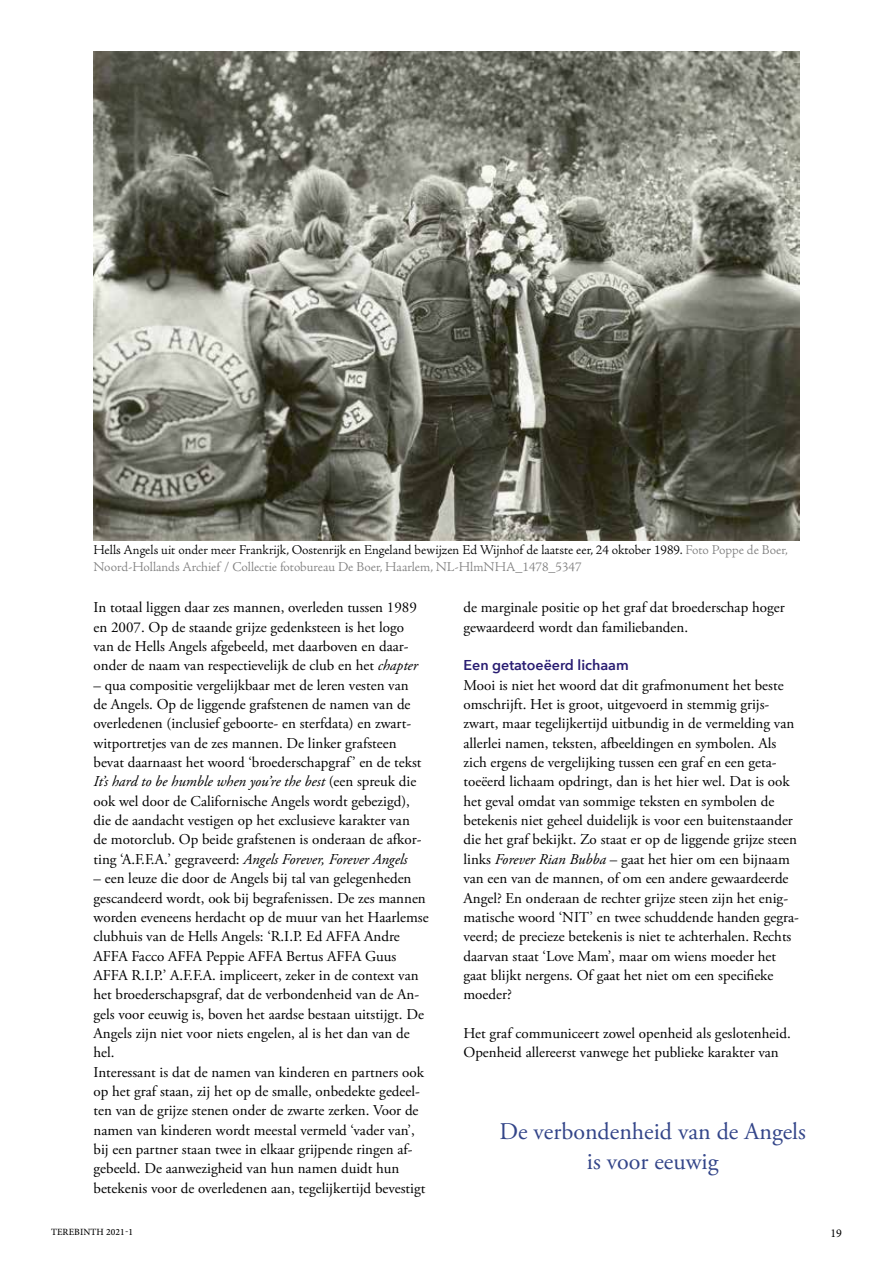
<style>
.page{position:relative;width:893px;height:1263px;background:#fff}
.page>*{position:absolute;margin:0;border:0;box-sizing:border-box;transform-origin:0 0}
.t1{font:24px/30px "Adobe Garamond Pro";color:#334589;text-align:center}
.t2{font:15px/19.4px "Adobe Garamond Pro";color:#000}
.t3{font:600 14.25px "Avenir Next";color:#281c71}
.t4{font:300 13.5px/16.5px "Adobe Jenson Pro";color:#000}
.t5{font:12px "Minion Pro";color:#000}
.t6{font:500 9.6px "Minion Pro";letter-spacing:.01em;color:#000}
.s1{color:#818181}
.s2{font-style:italic}
</style>
<div class="page">
<img style="left:94px;top:51px;width:705px;height:489px">
<p class="t4" style="left:94px;top:542px;width:696px">Hells Angels uit onder meer Frankrijk, Oostenrijk en Engeland bewijzen Ed Wijnhof de laatste eer, 24 oktober 1989. <span class="s1">Foto Poppe de Boer,<br>Noord-Hollands Archief / Collectie fotobureau De Boer, Haarlem, NL-HlmNHA_1478_5347</span></p>
<p class="t2" style="left:94px;top:598px;width:326px">In totaal liggen daar zes mannen, overleden tussen 1989 en 2007. Op de staande grijze gedenksteen is het logo van de Hells Angels afgebeeld, met daarboven en daar&shy;onder de naam van respectievelijk de club en het <span class="s2">chapter</span></p>
<p class="t2" style="left:94px;top:676px;width:330px">– qua compositie vergelijkbaar met de leren vesten van de Angels. Op de liggende grafstenen de namen van de overledenen (inclusief geboorte- en sterfdata) en zwart&shy;witportretjes van de zes mannen. De linker grafsteen bevat daarnaast het woord ‘broederschapgraf’ en de tekst <span class="s2">It’s hard to be humble when you’re the best</span> (een spreuk die ook wel door de Californische Angels wordt gebezigd), die de aandacht vestigen op het exclusieve karakter van de motorclub. Op beide grafstenen is onderaan de afkor&shy;ting ‘A.F.F.A.’ gegraveerd: <span class="s2">Angels Forever, Forever Angels</span></p>
<p class="t2" style="left:94px;top:869px;width:337px">– een leuze die door de Angels bij tal van gelegenheden gescandeerd wordt, ook bij begrafenissen. De zes mannen worden eveneens herdacht op de muur van het Haarlemse clubhuis van de Hells Angels: ‘R.I.P. Ed AFFA Andre AFFA Facco AFFA Peppie AFFA Bertus AFFA Guus AFFA R.I.P.’ A.F.F.A. impliceert, zeker in de context van het broederschapsgraf, dat de verbondenheid van de An&shy;gels voor eeuwig is, boven het aardse bestaan uitstijgt. De Angels zijn niet voor niets engelen, al is het dan van de hel.<br>Interessant is dat de namen van kinderen en partners ook op het graf staan, zij het op de smalle, onbedekte gedeel&shy;ten van de grijze stenen onder de zwarte zerken. Voor de namen van kinderen wordt meestal vermeld ‘vader van’, bij een partner staan twee in elkaar grijpende ringen af&shy;gebeeld. De aanwezigheid van hun namen duidt hun betekenis voor de overledenen aan, tegelijkertijd bevestigt</p>
<p class="t2" style="left:463px;top:598px;width:323px">de marginale positie op het graf dat broederschap hoger gewaardeerd wordt dan familiebanden.</p>
<p class="t3" style="left:463px;top:653px;width:167px">Een getatoeëerd lichaam</p>
<p class="t2" style="left:463px;top:676px;width:337px">Mooi is niet het woord dat dit grafmonument het beste omschrijft. Het is groot, uitgevoerd in stemmig grijs&shy;zwart, maar tegelijkertijd uitbundig in de vermelding van allerlei namen, teksten, afbeeldingen en symbolen. Als zich ergens de vergelijking tussen een graf en een geta&shy;toeëerd lichaam opdringt, dan is het hier wel. Dat is ook het geval omdat van sommige teksten en symbolen de betekenis niet geheel duidelijk is voor een buitenstaander die het graf bekijkt. Zo staat er op de liggende grijze steen links <span class="s2">Forever Rian Bubba</span> – gaat het hier om een bijnaam van een van de mannen, of om een andere gewaardeerde Angel? En onderaan de rechter grijze steen zijn het enig&shy;matische woord ‘NIT’ en twee schuddende handen gegra&shy;veerd; de precieze betekenis is niet te achterhalen. Rechts daarvan staat ‘Love Mam’, maar om wiens moeder het gaat blijkt nergens. Of gaat het niet om een specifieke moeder?</p>
<p class="t2" style="left:463px;top:1024px;width:329px">Het graf communiceert zowel openheid als geslotenheid.<br>Openheid allereerst vanwege het publieke karakter van</p>
<h1 class="t1" style="left:500px;top:1117px;width:308px">De verbondenheid van de Angels is voor eeuwig</h1>
<p class="t6" style="left:51px;top:1225px;width:83px">TEREBINTH 2021-1</p>
<p class="t5" style="left:830px;top:1225px;width:13px">19</p>
</div>
